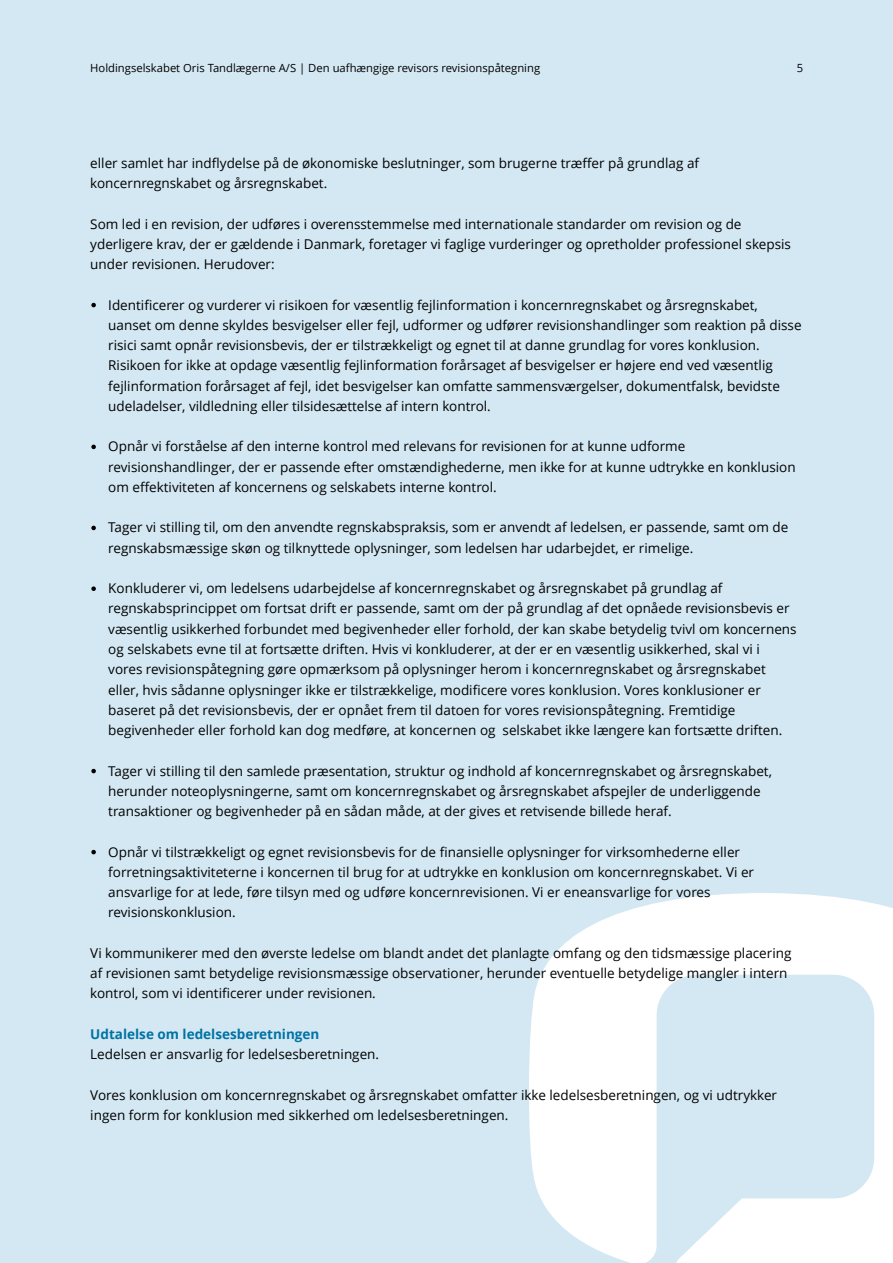
<style>
.page{position:relative;width:893px;height:1263px;background:#d4e8f3}
.page>*{position:absolute;margin:0;border:0;box-sizing:border-box;transform-origin:0 0}
.t1{font:13.5px/20.2px "Open Sans";color:#000001}
.t2{font:700 13.5px "Open Sans";color:#007eae}
.t3{font:11.25px "Open Sans";color:#000001}
</style>
<div class="page">
<svg style="left:91px;top:303px;width:5px;height:4px"></svg>
<svg style="left:91px;top:445px;width:5px;height:4px"></svg>
<svg style="left:91px;top:526px;width:5px;height:4px"></svg>
<svg style="left:91px;top:586px;width:5px;height:5px"></svg>
<svg style="left:91px;top:769px;width:5px;height:4px"></svg>
<svg style="left:91px;top:850px;width:5px;height:4px"></svg>
<p class="t3" style="left:90px;top:60px;width:451px">Holdingselskabet Oris Tandlægerne A/S | Den uafhængige revisors revisionspåtegning</p>
<p class="t3" style="left:797px;top:60px;width:8px">5</p>
<p class="t1" style="left:90px;top:152px;width:610px">eller samlet har indflydelse på de økonomiske beslutninger, som brugerne træffer på grundlag af koncernregnskabet og årsregnskabet.</p>
<p class="t1" style="left:90px;top:213px;width:702px">Som led i en revision, der udføres i overensstemmelse med internationale standarder om revision og de yderligere krav, der er gældende i Danmark, foretager vi faglige vurderinger og opretholder professionel skepsis under revisionen. Herudover:</p>
<p class="t1" style="left:108px;top:294px;width:695px">Identificerer og vurderer vi risikoen for væsentlig fejlinformation i koncernregnskabet og årsregnskabet, uanset om denne skyldes besvigelser eller fejl, udformer og udfører revisionshandlinger som reaktion på disse risici samt opnår revisionsbevis, der er tilstrækkeligt og egnet til at danne grundlag for vores konklusion.<br>Risikoen for ikke at opdage væsentlig fejlinformation forårsaget af besvigelser er højere end ved væsentlig fejlinformation forårsaget af fejl, idet besvigelser kan omfatte sammensværgelser, dokumentfalsk, bevidste udeladelser, vildledning eller tilsidesættelse af intern kontrol.</p>
<p class="t1" style="left:108px;top:436px;width:689px">Opnår vi forståelse af den interne kontrol med relevans for revisionen for at kunne udforme revisionshandlinger, der er passende efter omstændighederne, men ikke for at kunne udtrykke en konklusion om effektiviteten af koncernens og selskabets interne kontrol.</p>
<p class="t1" style="left:108px;top:517px;width:681px">Tager vi stilling til, om den anvendte regnskabspraksis, som er anvendt af ledelsen, er passende, samt om de regnskabsmæssige skøn og tilknyttede oplysninger, som ledelsen har udarbejdet, er rimelige.</p>
<p class="t1" style="left:108px;top:578px;width:690px">Konkluderer vi, om ledelsens udarbejdelse af koncernregnskabet og årsregnskabet på grundlag af regnskabsprincippet om fortsat drift er passende, samt om der på grundlag af det opnåede revisionsbevis er væsentlig usikkerhed forbundet med begivenheder eller forhold, der kan skabe betydelig tvivl om koncernens og selskabets evne til at fortsætte driften. Hvis vi konkluderer, at der er en væsentlig usikkerhed, skal vi i vores revisionspåtegning gøre opmærksom på oplysninger herom i koncernregnskabet og årsregnskabet eller, hvis sådanne oplysninger ikke er tilstrækkelige, modificere vores konklusion. Vores konklusioner er baseret på det revisionsbevis, der er opnået frem til datoen for vores revisionspåtegning. Fremtidige begivenheder eller forhold kan dog medføre, at koncernen og selskabet ikke længere kan fortsætte driften.</p>
<p class="t1" style="left:108px;top:760px;width:665px">Tager vi stilling til den samlede præsentation, struktur og indhold af koncernregnskabet og årsregnskabet, herunder noteoplysningerne, samt om koncernregnskabet og årsregnskabet afspejler de underliggende transaktioner og begivenheder på en sådan måde, at der gives et retvisende billede heraf.</p>
<p class="t1" style="left:108px;top:841px;width:647px">Opnår vi tilstrækkeligt og egnet revisionsbevis for de finansielle oplysninger for virksomhederne eller forretningsaktiviteterne i koncernen til brug for at udtrykke en konklusion om koncernregnskabet. Vi er ansvarlige for at lede, føre tilsyn med og udføre koncernrevisionen. Vi er eneansvarlige for vores revisionskonklusion.</p>
<p class="t1" style="left:90px;top:942px;width:703px">Vi kommunikerer med den øverste ledelse om blandt andet det planlagte omfang og den tidsmæssige placering af revisionen samt betydelige revisionsmæssige observationer, herunder eventuelle betydelige mangler i intern kontrol, som vi identificerer under revisionen.</p>
<p class="t2" style="left:90px;top:1024px;width:231px">Udtalelse om ledelsesberetningen</p>
<p class="t1" style="left:90px;top:1044px;width:290px">Ledelsen er ansvarlig for ledelsesberetningen.</p>
<p class="t1" style="left:90px;top:1084px;width:688px">Vores konklusion om koncernregnskabet og årsregnskabet omfatter ikke ledelsesberetningen, og vi udtrykker ingen form for konklusion med sikkerhed om ledelsesberetningen.</p>
</div>
